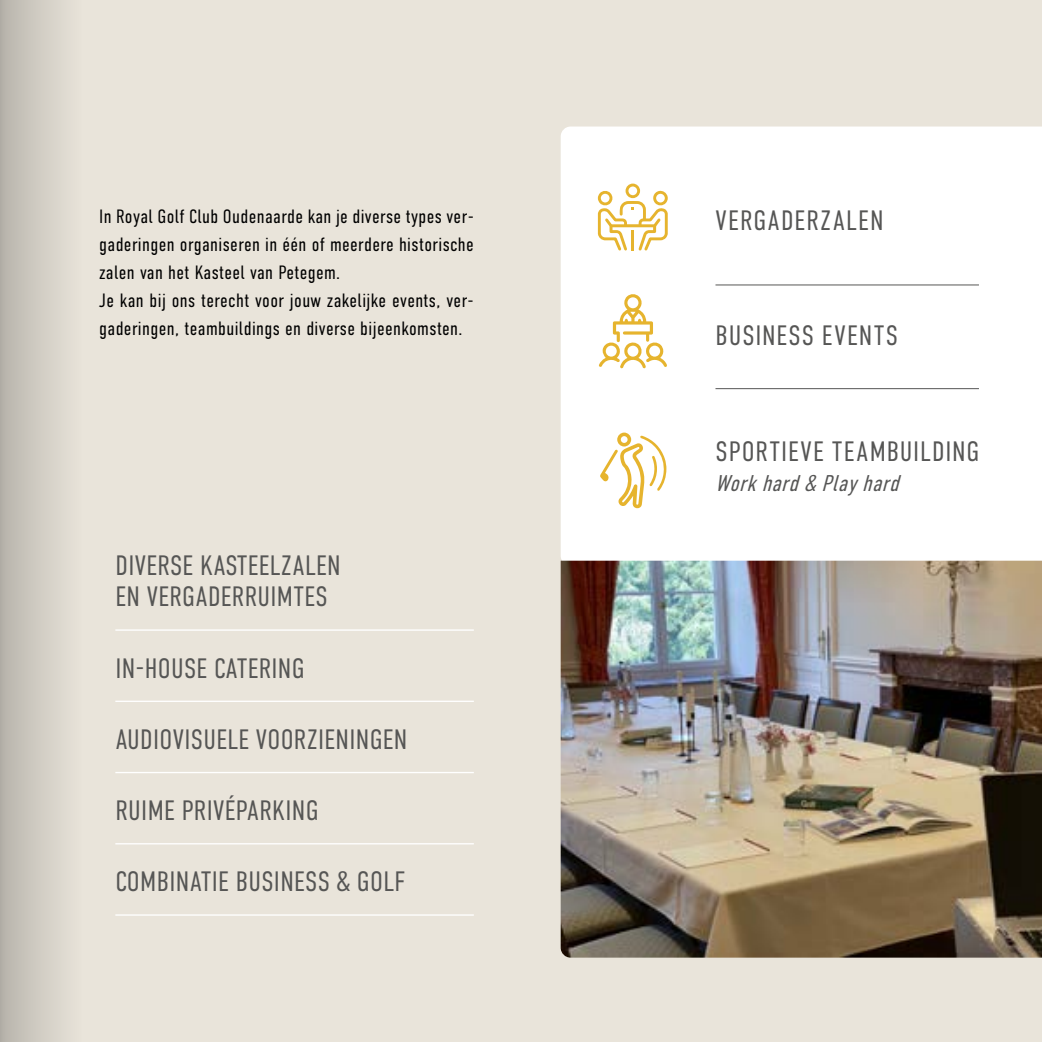
<style>
.page{position:relative;width:1042px;height:1042px;background:#e9e4da}
.page>*{position:absolute;margin:0;border:0;box-sizing:border-box;transform-origin:0 0}
.t1{font:300 28px/31.5px "DIN Condensed";letter-spacing:.01em;color:#565655}
.t2{font:300 28px "DIN Condensed";letter-spacing:.04em;color:#565655}
.t3{font:300 28px "DIN Condensed";letter-spacing:.03em;color:#565655}
.t4{font:italic 300 22.75px "DIN Condensed";color:#565655}
.t5{font:300 19.25px/28px "DIN Condensed";letter-spacing:.02em;color:#000}
</style>
<div class="page">
<div style="left:561px;top:126px;width:481px;height:435px;background:#fff"></div>
<hr style="left:715px;top:284px;width:264px;height:1px;background:#565655">
<hr style="left:715px;top:388px;width:264px;height:1px;background:#565655">
<svg style="left:598px;top:184px;width:70px;height:67px;background:#f7e9c3"></svg>
<hr style="left:631px;top:230px;width:3px;height:20px;background:#e6b42e">
<svg style="left:599px;top:293px;width:68px;height:75px;background:#f8eccc"></svg>
<svg style="left:600px;top:432px;width:66px;height:76px;background:#f9edce"></svg>
<hr style="left:115px;top:629px;width:359px;height:2px;background:#fff">
<hr style="left:115px;top:700px;width:359px;height:2px;background:#fff">
<hr style="left:115px;top:772px;width:359px;height:1px;background:#fff">
<hr style="left:115px;top:843px;width:359px;height:1px;background:#fff">
<hr style="left:115px;top:914px;width:359px;height:1px;background:#fff">
<img style="left:561px;top:561px;width:481px;height:396px">
<div style="left:0;top:0;width:82px;height:1042px;background:linear-gradient(to right,#b7b4ab,#e9e4da)"></div>
<p class="t5" style="left:99px;top:203px;width:376px">In Royal Golf Club Oudenaarde kan je diverse types ver&shy;gaderingen organiseren in één of meerdere historische zalen van het Kasteel van Petegem.<br>Je kan bij ons terecht voor jouw zakelijke events, ver&shy;gaderingen, teambuildings en diverse bijeenkomsten.</p>
<h1 class="t1" style="left:115px;top:549px;width:227px">DIVERSE KASTEELZALEN<br>EN VERGADERRUIMTES</h1>
<h1 class="t1" style="left:115px;top:652px;width:191px">IN-HOUSE CATERING</h1>
<h1 class="t1" style="left:115px;top:723px;width:293px">AUDIOVISUELE VOORZIENINGEN</h1>
<h1 class="t1" style="left:115px;top:795px;width:205px">RUIME PRIVÉPARKING</h1>
<h1 class="t1" style="left:115px;top:866px;width:291px">COMBINATIE BUSINESS &amp; GOLF</h1>
<h1 class="t2" style="left:715px;top:205px;width:170px">VERGADERZALEN</h1>
<h1 class="t2" style="left:715px;top:320px;width:184px">BUSINESS EVENTS</h1>
<h1 class="t3" style="left:715px;top:436px;width:265px">SPORTIEVE TEAMBUILDING</h1>
<p class="t4" style="left:715px;top:470px;width:191px">Workhard&amp;Playhard</p>
</div>
